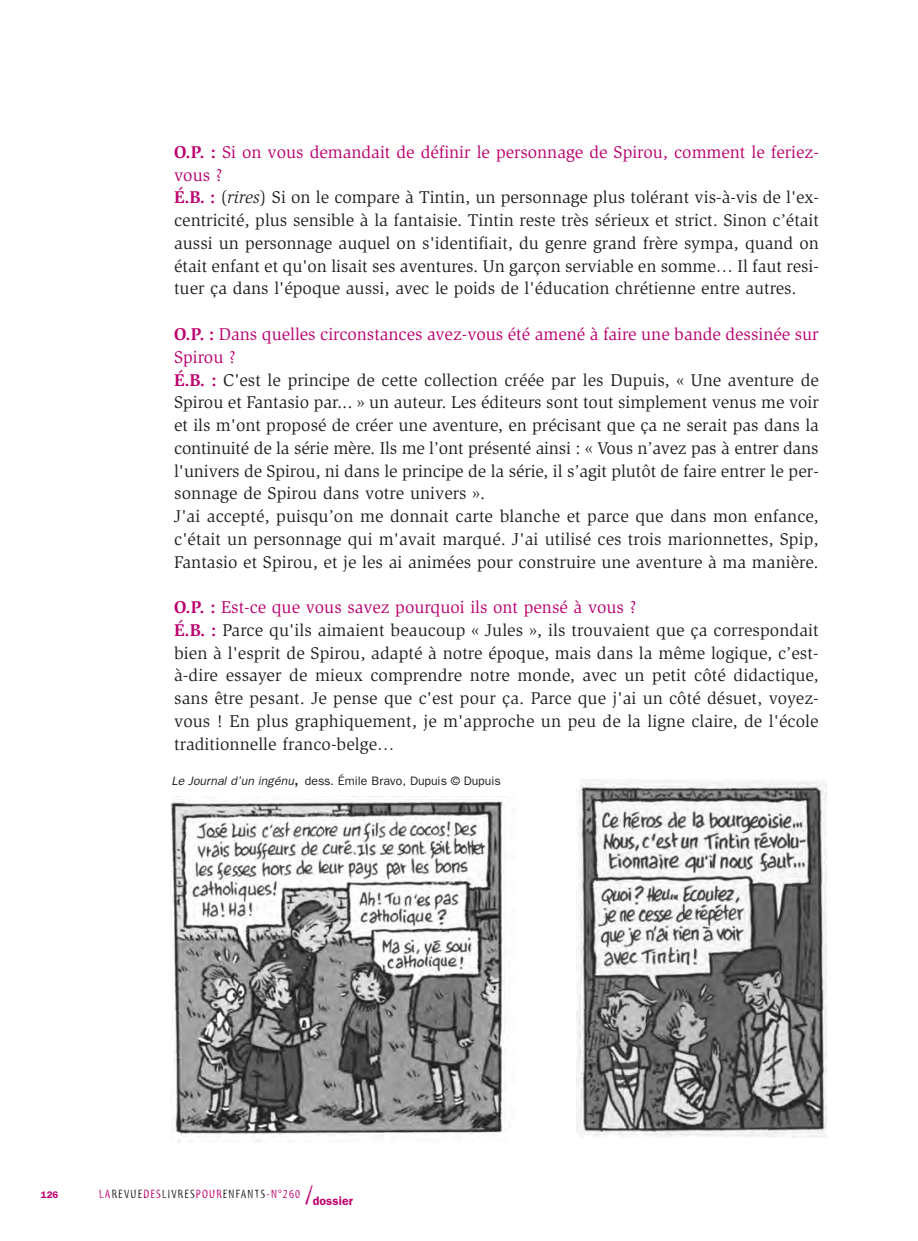
<style>
.page{position:relative;width:918px;height:1241px;background:#fff}
.page>*{position:absolute;margin:0;border:0;box-sizing:border-box;transform-origin:0 0}
.t1{font:17.5px/22.8px "Slimbach";color:#231f20}
.t2{font:12.25px "Franklin Gothic";letter-spacing:-.005em;color:#231f20}
.t3{font:12.25px "Myriad Tilt";letter-spacing:.1em;color:#231f20}
.t4{font:600 9.62px "Franklin Gothic";color:#bb016f}
.s1{font-weight:700;color:#bb016f}
.s2{color:#bb016f}
.s3{font-style:italic}
.s4{font-size:17.5px}
.s5{font-size:26.25px;color:#bb016f}
.s6{font-family:"Franklin Gothic";font-weight:600;color:#bb016f}
</style>
<div class="page">
<img style="left:576px;top:779px;width:250px;height:358px">
<img style="left:171px;top:796px;width:334px;height:345px">
<p class="t1" style="left:174px;top:142px;width:646px"><span class="s1">O.P. :</span> <span class="s2">Si on vous demandait de définir le personnage de Spirou, comment le feriez&shy;vous ?<br></span><span class="s1">É.B. :</span> (<span class="s3">rires</span>) Si on le compare à Tintin, un personnage plus tolérant vis-à-vis de l'ex&shy;centricité, plus sensible à la fantaisie. Tintin reste très sérieux et strict. Sinon c’était aussi un personnage auquel on s'identifiait, du genre grand frère sympa, quand on était enfant et qu'on lisait ses aventures. Un garçon serviable en somme… Il faut resi&shy;tuer ça dans l'époque aussi, avec le poids de l'éducation chrétienne entre autres.</p>
<p class="t1" style="left:174px;top:324px;width:646px"><span class="s1">O.P. :</span> <span class="s2">Dans quelles circonstances avez-vous été amené à faire une bande dessinée sur Spirou ?<br></span><span class="s1">É.B. :</span> C'est le principe de cette collection créée par les Dupuis, « Une aventure de Spirou et Fantasio par... » un auteur. Les éditeurs sont tout simplement venus me voir et ils m'ont proposé de créer une aventure, en précisant que ça ne serait pas dans la continuité de la série mère. Ils me l’ont présenté ainsi : « Vous n’avez pas à entrer dans l'univers de Spirou, ni dans le principe de la série, il s’agit plutôt de faire entrer le per&shy;sonnage de Spirou dans votre univers ».<br>J'ai accepté, puisqu’on me donnait carte blanche et parce que dans mon enfance, c'était un personnage qui m'avait marqué. J'ai utilisé ces trois marionnettes, Spip, Fantasio et Spirou, et je les ai animées pour construire une aventure à ma manière.</p>
<p class="t1" style="left:174px;top:597px;width:646px"><span class="s1">O.P. :</span> <span class="s2">Est-ce que vous savez pourquoi ils ont pensé à vous ?<br></span><span class="s1">É.B. :</span> Parce qu'ils aimaient beaucoup « Jules », ils trouvaient que ça correspondait bien à l'esprit de Spirou, adapté à notre époque, mais dans la même logique, c’est&shy;à-dire essayer de mieux comprendre notre monde, avec un petit côté didactique, sans être pesant. Je pense que c'est pour ça. Parce que j'ai un côté désuet, voyez&shy;vous ! En plus graphiquement, je m'approche un peu de la ligne claire, de l'école traditionnelle franco-belge…</p>
<p class="t2" style="left:172px;top:773px;width:330px"><span class="s3">Le Journal d’un ingénu</span><span class="s4">,</span> dess. Émile Bravo, Dupuis © Dupuis</p>
<p class="t4" style="left:41px;top:1188px;width:19px">126</p>
<p class="t3" style="left:99px;top:1188px;width:255px"><span class="s2">LA</span>REVUE<span class="s2">DES</span>LIVRES<span class="s2">POUR</span>ENFANTS<span class="s2">-N°260</span> <span class="s5">/</span><span class="s6">dossier</span></p>
</div>
